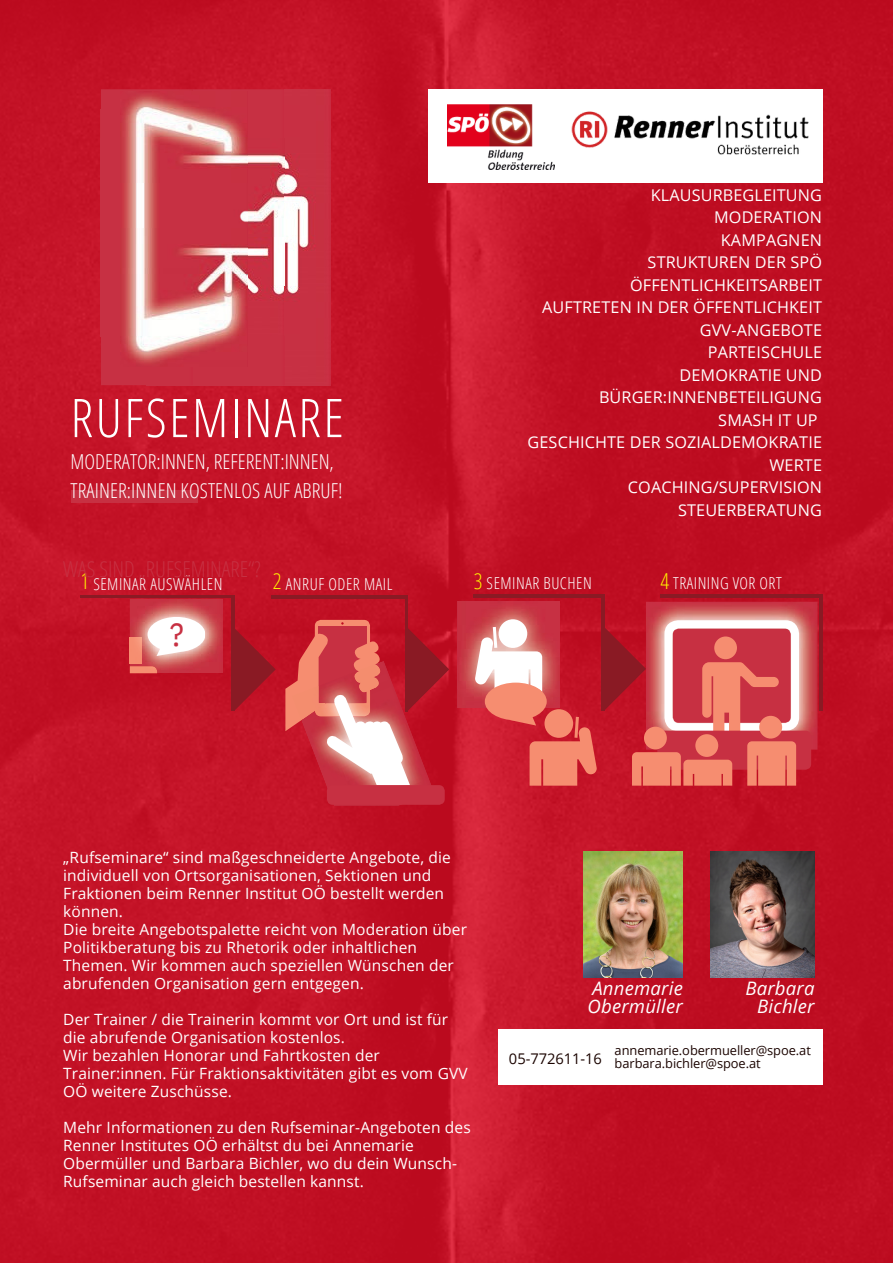
<style>
.page{position:relative;width:893px;height:1264px;background:#fff}
.page>*{position:absolute;margin:0;border:0;box-sizing:border-box;transform-origin:0 0}
.t1{font:300 53.4px "Open Sans Condensed";letter-spacing:.045em;color:#fff}
.t2{font:32.55px "IBM Plex Sans Cond";color:#c73042}
.t3{font:300 21.9px "Open Sans Condensed";color:#c73042}
.t4{font:300 20.55px/28.8px "Open Sans Condensed";letter-spacing:.005em;color:#fff}
.t5{font:italic 18.6px/18px "Open Sans";letter-spacing:.01em;color:#fff}
.t6{font:300 16.5px "Open Sans Condensed";letter-spacing:.03em;color:#fff}
.t7{font:16.2px/22.5px "Open Sans";letter-spacing:.01em;color:#fff;text-align:right}
.t8{font:15.45px/18px "Open Sans";letter-spacing:.01em;color:#fff}
.t9{font:14.7px "Open Sans";letter-spacing:-.005em;color:#1b0400}
.t10{font:12.9px/12.9px "Open Sans";letter-spacing:-.005em;color:#1b0400}
.s1{font-size:21.9px;color:#fff200}
</style>
<div class="page">
<img style="left:0;top:0;width:892px;height:1262px">
<div style="left:101px;top:89px;width:183px;height:49px;background:#c73043"></div>
<img style="left:284px;top:89px;width:46px;height:296px">
<div style="left:101px;top:138px;width:19px;height:198px;background:#c73043"></div>
<img style="left:247px;top:138px;width:38px;height:198px">
<div style="left:101px;top:336px;width:183px;height:49px;background:#c73043"></div>
<img style="left:120px;top:92px;width:127px;height:274px">
<div style="left:71px;top:490px;width:126px;height:12px;background:#c73042"></div>
<img style="left:130px;top:599px;width:93px;height:74px">
<img style="left:130px;top:637px;width:11px;height:26px">
<img style="left:130px;top:666px;width:27px;height:7px">
<svg style="left:147px;top:617px;width:58px;height:35px"></svg>
<svg style="left:234px;top:628px;width:42px;height:82px;background:#a51424"></svg>
<hr style="left:231px;top:595px;width:3px;height:115px;background:#8a1a24">
<img style="left:301px;top:785px;width:133px;height:20px">
<hr style="left:80px;top:595px;width:151px;height:3px;background:#8a1a24">
<svg style="left:285px;top:620px;width:164px;height:165px;background:#cf5158"></svg>
<div style="left:327px;top:785px;width:117px;height:19px;background:#c73042;border-radius:6px"></div>
<hr style="left:405px;top:595px;width:3px;height:116px;background:#8a1a24">
<hr style="left:272px;top:595px;width:133px;height:3px;background:#8a1a24">
<img style="left:457px;top:601px;width:103px;height:106px">
<div style="left:498px;top:619px;width:29px;height:29px;background:#fff;border-radius:50%"></div>
<svg style="left:475px;top:627px;width:67px;height:65px"></svg>
<svg style="left:544px;top:709px;width:29px;height:28px"></svg>
<div style="left:484px;top:682px;width:62px;height:38px;background:#f68d70;border-radius:50%"></div>
<svg style="left:510px;top:711px;width:87px;height:74px;background:#e25952"></svg>
<img style="left:646px;top:601px;width:171px;height:148px">
<hr style="left:602px;top:595px;width:2px;height:115px;background:#8a1a24">
<hr style="left:473px;top:595px;width:129px;height:2px;background:#8a1a24">
<div style="left:657px;top:730px;width:154px;height:39px;background:#c73042;border-radius:6px"></div>
<svg style="left:604px;top:620px;width:195px;height:165px"></svg>
<hr style="left:660px;top:595px;width:159px;height:2px;background:#8a1a24">
<hr style="left:819px;top:595px;width:3px;height:115px;background:#8a1a24">
<img style="left:710px;top:851px;width:104px;height:126px">
<div style="left:498px;top:1028px;width:324px;height:56px;background:#fff"></div>
<div style="left:428px;top:89px;width:394px;height:94px;background:#fff"></div>
<img style="left:571px;top:111px;width:238px;height:44px">
<img style="left:448px;top:104px;width:106px;height:66px">
<img style="left:583px;top:851px;width:99px;height:126px">
<h1 class="t1" style="left:70px;top:380px;width:275px">RUFSEMINARE</h1>
<h3 class="t4" style="left:70px;top:446px;width:274px">MODERATOR:INNEN, REFERENT:INNEN,<br>TRAINER:INNEN KOSTENLOS AUF ABRUF!</h3>
<h3 class="t3" style="left:63px;top:553px;width:199px">WAS SIND „RUFSEMINARE“?</h3>
<p class="t6" style="left:80px;top:572px;width:144px"><span class="s1">1</span> SEMINAR AUSWÄHLEN</p>
<p class="t6" style="left:273px;top:572px;width:121px"><span class="s1">2</span> ANRUF ODER MAIL</p>
<h2 class="t2" style="left:170px;top:612px;width:16px">?</h2>
<p class="t7" style="left:527px;top:183px;width:296px">KLAUSURBEGLEITUNG<br>MODERATION<br>KAMPAGNEN<br>STRUKTUREN DER SPÖ<br>ÖFFENTLICHKEITSARBEIT<br>AUFTRETEN IN DER ÖFFENTLICHKEIT<br>GVV-ANGEBOTE<br>PARTEISCHULE<br>DEMOKRATIE UND<br>BÜRGER:INNENBETEILIGUNG<br>SMASH IT UP<br>GESCHICHTE DER SOZIALDEMOKRATIE<br>WERTE<br>COACHING/SUPERVISION<br>STEUERBERATUNG</p>
<p class="t6" style="left:473px;top:571px;width:120px"><span class="s1">3</span> SEMINAR BUCHEN</p>
<p class="t6" style="left:660px;top:571px;width:123px"><span class="s1">4</span> TRAINING VOR ORT</p>
<p class="t8" style="left:63px;top:848px;width:405px">„Rufseminare“ sind maßgeschneiderte Angebote, die individuell von Ortsorganisationen, Sektionen und Fraktionen beim Renner Institut OÖ bestellt werden können.<br>Die breite Angebotspalette reicht von Moderation über Politikberatung bis zu Rhetorik oder inhaltlichen Themen. Wir kommen auch speziellen Wünschen der abrufenden Organisation gern entgegen.</p>
<p class="t8" style="left:63px;top:1010px;width:406px">Der Trainer / die Trainerin kommt vor Ort und ist für die abrufende Organisation kostenlos.<br>Wir bezahlen Honorar und Fahrtkosten der Trainer:innen. Für Fraktionsaktivitäten gibt es vom GVV OÖ weitere Zuschüsse.</p>
<p class="t8" style="left:63px;top:1118px;width:409px">Mehr Informationen zu den Rufseminar-Angeboten des Renner Institutes OÖ erhältst du bei Annemarie Obermüller und Barbara Bichler, wo du dein Wunsch-Rufseminar auch gleich bestellen kannst.</p>
<p class="t5" style="left:587px;top:979px;width:97px">Annemarie<br>Obermüller</p>
<p class="t5" style="left:745px;top:979px;width:71px;text-align:right">Barbara<br>Bichler</p>
<p class="t9" style="left:509px;top:1048px;width:94px">05-772611-16</p>
<p class="t10" style="left:614px;top:1043px;width:198px">annemarie.obermueller@spoe.at barbara.bichler@spoe.at</p>
</div>
